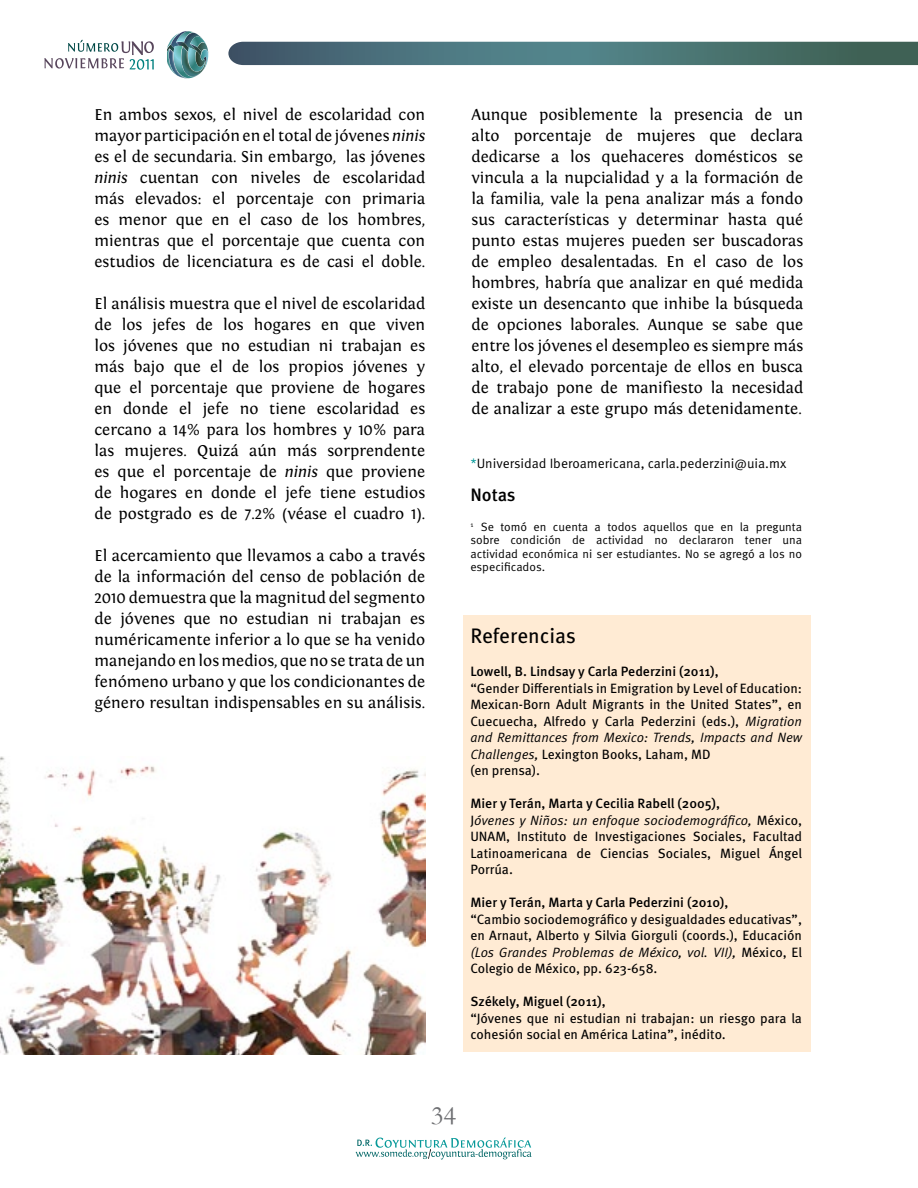
<style>
.page{position:relative;width:918px;height:1188px;background:#fff}
.page>*{position:absolute;margin:0;border:0;box-sizing:border-box;transform-origin:0 0}
.t1{font:27px "Garamond";color:#6d6e71}
.t2{font:21px "Meta Pro";letter-spacing:-.005em;color:#000}
.t3{font:500 18px "Meta Pro";letter-spacing:-.005em;color:#000}
.t4{font:16.5px/21px "Fontin";color:#000;text-align:justify}
.t5{font:13.5px/16.5px "Meta Pro";color:#000}
.t6{font:500 13.5px "Meta Pro";color:#000}
.t7{font:13.5px "Meta Pro";color:#000}
.t8{font:12px/13.5px "Meta Pro";color:#000;text-align:justify}
.s1{font-style:italic}
.s2{color:#099}
.s3{font-weight:500}
</style>
<div class="page">
<svg style="left:356px;top:1137px;width:176px;height:23px"></svg>
<img style="left:0;top:757px;width:425px;height:297px">
<div style="left:464px;top:615px;width:347px;height:437px;background:#ffebd4"></div>
<svg style="left:167px;top:31px;width:41px;height:47px"></svg>
<img style="left:167px;top:32px;width:16px;height:17px">
<svg style="left:228px;top:42px;width:690px;height:23px;background:#4a7174"></svg>
<svg style="left:44px;top:40px;width:110px;height:30px"></svg>
<p class="t4" style="left:94px;top:104px;width:332px">En ambos sexos, el nivel de escolaridad con mayor participación en el total de jóvenes <span class="s1">ninis </span>es el de secundaria. Sin embargo, las jóvenes <span class="s1">ninis</span> cuentan con niveles de escolaridad más elevados: el porcentaje con primaria es menor que en el caso de los hombres, mientras que el porcentaje que cuenta con estudios de licenciatura es de casi el doble.</p>
<p class="t4" style="left:94px;top:293px;width:332px">El análisis muestra que el nivel de escolaridad de los jefes de los hogares en que viven los jóvenes que no estudian ni trabajan es más bajo que el de los propios jóvenes y que el porcentaje que proviene de hogares en donde el jefe no tiene escolaridad es cercano a 14% para los hombres y 10% para las mujeres. Quizá aún más sorprendente es que el porcentaje de <span class="s1">ninis</span> que proviene de hogares en donde el jefe tiene estudios de postgrado es de 7.2% (véase el cuadro 1).</p>
<p class="t4" style="left:94px;top:545px;width:332px">El acercamiento que llevamos a cabo a través de la información del censo de población de 2010 demuestra que la magnitud del segmento de jóvenes que no estudian ni trabajan es numéricamente inferior a lo que se ha venido manejando en los medios, que no se trata de un fenómeno urbano y que los condicionantes de género resultan indispensables en su análisis.</p>
<p class="t4" style="left:472px;top:104px;width:333px">Aunque posiblemente la presencia de un alto porcentaje de mujeres que declara dedicarse a los quehaceres domésticos se vincula a la nupcialidad y a la formación de la familia, vale la pena analizar más a fondo sus características y determinar hasta qué punto estas mujeres pueden ser buscadoras de empleo desalentadas. En el caso de los hombres, habría que analizar en qué medida existe un desencanto que inhibe la búsqueda de opciones laborales. Aunque se sabe que entre los jóvenes el desempleo es siempre más alto, el elevado porcentaje de ellos en busca de trabajo pone de manifiesto la necesidad de analizar a este grupo más detenidamente.</p>
<p class="t7" style="left:470px;top:454px;width:318px"><span class="s2">*</span>Universidad Iberoamericana, carla.pederzini@uia.mx</p>
<p class="t3" style="left:470px;top:483px;width:47px">Notas</p>
<p class="t8" style="left:470px;top:520px;width:333px"><sup>1</sup> Se tomó en cuenta a todos aquellos que en la pregunta sobre condición de actividad no declararon tener una actividad económica ni ser estudiantes. No se agregó a los no especificados.</p>
<p class="t2" style="left:470px;top:623px;width:107px">Referencias</p>
<p class="t6" style="left:470px;top:663px;width:250px">Lowell, B. Lindsay y Carla Pederzini (2011),</p>
<p class="t5" style="left:470px;top:680px;width:333px">“Gender Differentials in Emigration by Level of Education:<br>Mexican-Born Adult Migrants in the United States”, en Cuecuecha, Alfredo y Carla Pederzini (eds.), <span class="s1">Migration and Remittances from Mexico: Trends, Impacts and New Challenges,</span> Lexington Books, Laham, MD<br>(en prensa).</p>
<p class="t5" style="left:470px;top:796px;width:333px"><span class="s3">Mier y Terán, Marta y Cecilia Rabell (2005),<br></span>J<span class="s1">óvenes y Niños: un enfoque sociodemográfico,</span> México, UNAM, Instituto de Investigaciones Sociales, Facultad Latinoamericana de Ciencias Sociales, Miguel Ángel Porrúa.</p>
<p class="t6" style="left:470px;top:894px;width:260px">Mier y Terán, Marta y Carla Pederzini (2010),</p>
<p class="t5" style="left:470px;top:911px;width:333px;text-align:justify">“Cambio sociodemográfico y desigualdades educativas”, en Arnaut, Alberto y Silvia Giorguli (coords.), Educación <span class="s1">(Los Grandes Problemas de México, vol. VII),</span> México, El Colegio de México, pp. 623-658.</p>
<p class="t6" style="left:470px;top:993px;width:137px">Székely, Miguel (2011),</p>
<p class="t5" style="left:470px;top:1010px;width:333px">“Jóvenes que ni estudian ni trabajan: un riesgo para la cohesión social en América Latina”, inédito.</p>
<h1 class="t1" style="left:431px;top:1099px;width:27px">34</h1>
</div>
